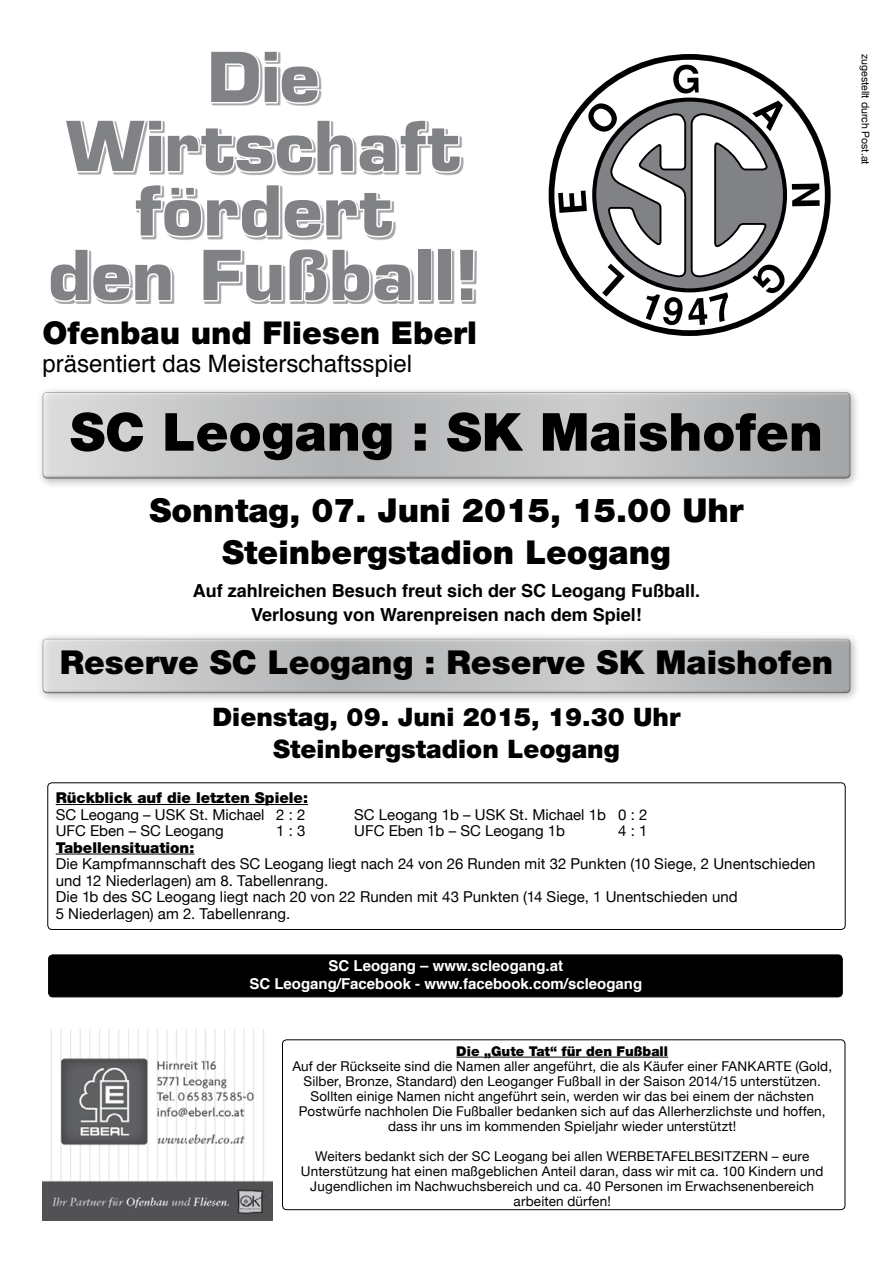
<style>
.page{position:relative;width:893px;height:1263px;background:#fff}
.page>*{position:absolute;margin:0;border:0;box-sizing:border-box;transform-origin:0 0}
.t1{font:700 66.9px/66px "Eurostile";color:#808285;text-align:center;scale:1.04 1}
.t2{font:900 52.5px "Helvetica Neue LT Pro";color:#000}
.t3{font:900 33px/42px "Helvetica Neue LT Pro";color:#000;text-align:center}
.t4{font:900 31.5px "Helvetica Neue LT Pro";color:#000}
.t5{font:900 25.5px/31.5px "Helvetica Neue LT Pro";color:#000;text-align:center}
.t6{font:24px "Helvetica";color:#000}
.t7{font:700 18px/24px "Helvetica";color:#000;text-align:center}
.t8{font:15px/16.5px "Helvetica Neue";letter-spacing:.005em;color:#000}
.t9{font:700 15px/18px "Helvetica";color:#fff;text-align:center}
.t10{font:900 15px "Helvetica Neue LT Pro";color:#000}
.t11{font:13.5px/15px "Helvetica Neue";letter-spacing:.01em;color:#000;text-align:center}
.t12{font:900 13.5px "Helvetica Neue LT Pro";color:#000}
.t13{font:10.5px "Helvetica Neue";color:#000}
</style>
<div class="page">
<svg style="left:211px;top:52px;width:110px;height:53px"></svg>
<svg style="left:68px;top:121px;width:395px;height:53px"></svg>
<svg style="left:136px;top:186px;width:259px;height:53px"></svg>
<svg style="left:52px;top:250px;width:122px;height:53px"></svg>
<svg style="left:204px;top:250px;width:209px;height:53px"></svg>
<div style="left:417px;top:248px;width:15px;height:53px;border:3px solid #fff"></div>
<div style="left:437px;top:248px;width:15px;height:53px;border:3px solid #fff"></div>
<svg style="left:461px;top:250px;width:15px;height:53px"></svg>
<svg style="left:551px;top:57px;width:277px;height:276px"></svg>
<div style="left:549px;top:54px;width:282px;height:282px;border:6px solid #000;border-radius:50%"></div>
<svg style="left:671px;top:65px;width:28px;height:29px"></svg>
<svg style="left:558px;top:101px;width:262px;height:224px"></svg>
<div style="left:37px;top:386px;width:824px;height:103px;background:#000;opacity:.5"></div>
<div style="left:39px;top:387px;width:813px;height:92px;background:#f6f6f6"></div>
<div style="left:40px;top:392px;width:812px;height:88px;background:#000;opacity:.75"></div>
<div style="left:37px;top:632px;width:824px;height:71px;background:#000;opacity:.5"></div>
<div style="left:39px;top:634px;width:813px;height:59px;background:#f0f0f0"></div>
<div style="left:40px;top:638px;width:812px;height:58px;background:#000;opacity:.75"></div>
<div style="left:49px;top:955px;width:793px;height:42px;background:#000;border-radius:4px"></div>
<div style="left:48px;top:954px;width:795px;height:43px;border:1px solid #000;border-radius:4px"></div>
<div style="left:47px;top:782px;width:799px;height:148px;border:1px solid #000;border-radius:4px"></div>
<hr style="left:56px;top:804px;width:252px;height:1px;background:#000">
<hr style="left:56px;top:854px;width:138px;height:1px;background:#000">
<div style="left:282px;top:1039px;width:563px;height:171px;border:1px solid #000;border-radius:4px"></div>
<hr style="left:456px;top:1057px;width:212px;height:1px;background:#000">
<img style="left:43px;top:1029px;width:229px;height:191px">
<h1 class="t1" style="left:48px;top:44px;width:415px">Die<br>Wirtschaft fördert<br>den Fußball!</h1>
<h3 class="t4" style="left:43px;top:313px;width:436px">Ofenbau und Fliesen Eberl</h3>
<h3 class="t6" style="left:43px;top:347px;width:371px">präsentiert das Meisterschaftsspiel</h3>
<h2 class="t2" style="left:70px;top:401px;width:754px">SC Leogang : SK Maishofen</h2>
<h3 class="t3" style="left:149px;top:489px;width:596px">Sonntag, 07. Juni 2015, 15.00 Uhr<br>Steinbergstadion Leogang</h3>
<h3 class="t7" style="left:193px;top:580px;width:509px">Auf zahlreichen Besuch freut sich der SC Leogang Fußball.<br>Verlosung von Warenpreisen nach dem Spiel!</h3>
<h3 class="t3" style="left:60px;top:641px;width:775px">Reserve SC Leogang : Reserve SK Maishofen</h3>
<h3 class="t5" style="left:212px;top:701px;width:469px">Dienstag, 09. Juni 2015, 19.30 Uhr<br>Steinbergstadion Leogang</h3>
<p class="t10" style="left:56px;top:789px;width:254px">Rückblick auf die letzten Spiele:</p>
<p class="t8" style="left:56px;top:806px;width:251px">SC Leogang – USK St. Michael 2 : 2</p>
<p class="t8" style="left:354px;top:806px;width:295px">SC Leogang 1b – USK St. Michael 1b 0 : 2</p>
<p class="t8" style="left:56px;top:822px;width:170px">UFC Eben – SC Leogang</p>
<p class="t8" style="left:276px;top:822px;width:31px">1 : 3</p>
<p class="t8" style="left:354px;top:822px;width:212px">UFC Eben 1b – SC Leogang 1b</p>
<p class="t8" style="left:618px;top:822px;width:31px">4 : 1</p>
<p class="t10" style="left:56px;top:838px;width:140px">Tabellensituation:</p>
<p class="t8" style="left:56px;top:855px;width:761px">Die Kampfmannschaft des SC Leogang liegt nach 24 von 26 Runden mit 32 Punkten (10 Siege, 2 Unentschieden und 12 Niederlagen) am 8. Tabellenrang.<br>Die 1b des SC Leogang liegt nach 20 von 22 Runden mit 43 Punkten (14 Siege, 1 Unentschieden und<br>5 Niederlagen) am 2. Tabellenrang.</p>
<p class="t9" style="left:249px;top:958px;width:394px">SC Leogang – www.scleogang.at<br>SC Leogang/Facebook - www.facebook.com/scleogang</p>
<p class="t12" style="left:456px;top:1043px;width:213px">Die „Gute Tat“ für den Fußball</p>
<p class="t11" style="left:292px;top:1058px;width:541px">Auf der Rückseite sind die Namen aller angeführt, die als Käufer einer FANKARTE (Gold, Silber, Bronze, Standard) den Leoganger Fußball in der Saison 2014/15 unterstützen.<br>Sollten einige Namen nicht angeführt sein, werden wir das bei einem der nächsten Postwürfe nachholen Die Fußballer bedanken sich auf das Allerherzlichste und hoffen, dass ihr uns im kommenden Spieljahr wieder unterstützt!</p>
<p class="t11" style="left:301px;top:1148px;width:524px">Weiters bedankt sich der SC Leogang bei allen WERBETAFELBESITZERN – eure Unterstützung hat einen maßgeblichen Anteil daran, dass wir mit ca. 100 Kindern und Jugendlichen im Nachwuchsbereich und ca. 40 Personen im Erwachsenenbereich arbeiten dürfen!</p>
<p class="t13" style="left:872px;top:54px;width:112px;rotate:90deg">zugestellt durch Post.at</p>
</div>
